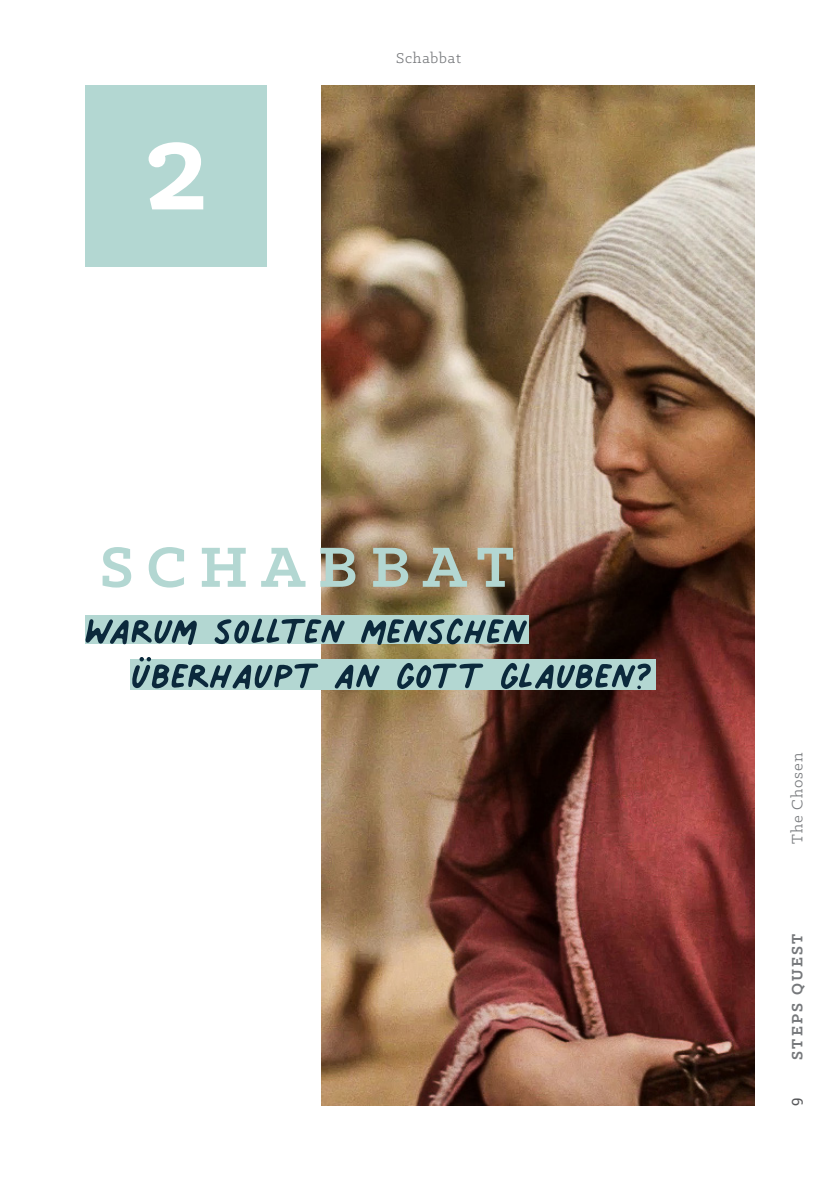
<style>
.page{position:relative;width:840px;height:1191px;background:#fff}
.page>*{position:absolute;margin:0;border:0;box-sizing:border-box;transform-origin:0 0}
.t1{font:74.4px "Palmer Lake Print";color:#0b293c}
.t2{font:700 64px "Klinic Slab";letter-spacing:.2em;color:#b3d7d2}
.t3{font:700 17px "Klinic Slab";letter-spacing:.13em;color:#76787b}
.t4{font:17px "Klinic Slab";letter-spacing:.06em;color:#76787b}
.t5{font:16px "Klinic Slab";letter-spacing:.05em;color:#76787b}
.t6{font:15px "Roboto Slab";color:#57585a}
</style>
<div class="page">
<img style="left:321px;top:85px;width:433px;height:1021px">
<div style="left:130px;top:659px;width:525px;height:31px;background:#b3d7d2"></div>
<div style="left:85px;top:615px;width:443px;height:28px;background:#b3d7d2"></div>
<div style="left:85px;top:85px;width:181px;height:181px;background:#b3d7d2"></div>
<svg style="left:148px;top:142px;width:55px;height:67px"></svg>
<p class="t5" style="left:396px;top:48px;width:66px">Schabbat</p>
<p class="t2" style="left:100px;top:525px;width:415px">SCHABBAT</p>
<p class="t1" style="left:85px;top:593px;width:443px">warum sollten menschen</p>
<p class="t1" style="left:132px;top:637px;width:521px">überhaupt an gott glauben?</p>
<p class="t4" style="left:786px;top:843px;width:92px;rotate:-90deg">The Chosen</p>
<p class="t3" style="left:785px;top:1059px;width:128px;rotate:-90deg">STEPS QUEST</p>
<p class="t6" style="left:786px;top:1106px;width:10px;rotate:-90deg">9</p>
</div>
